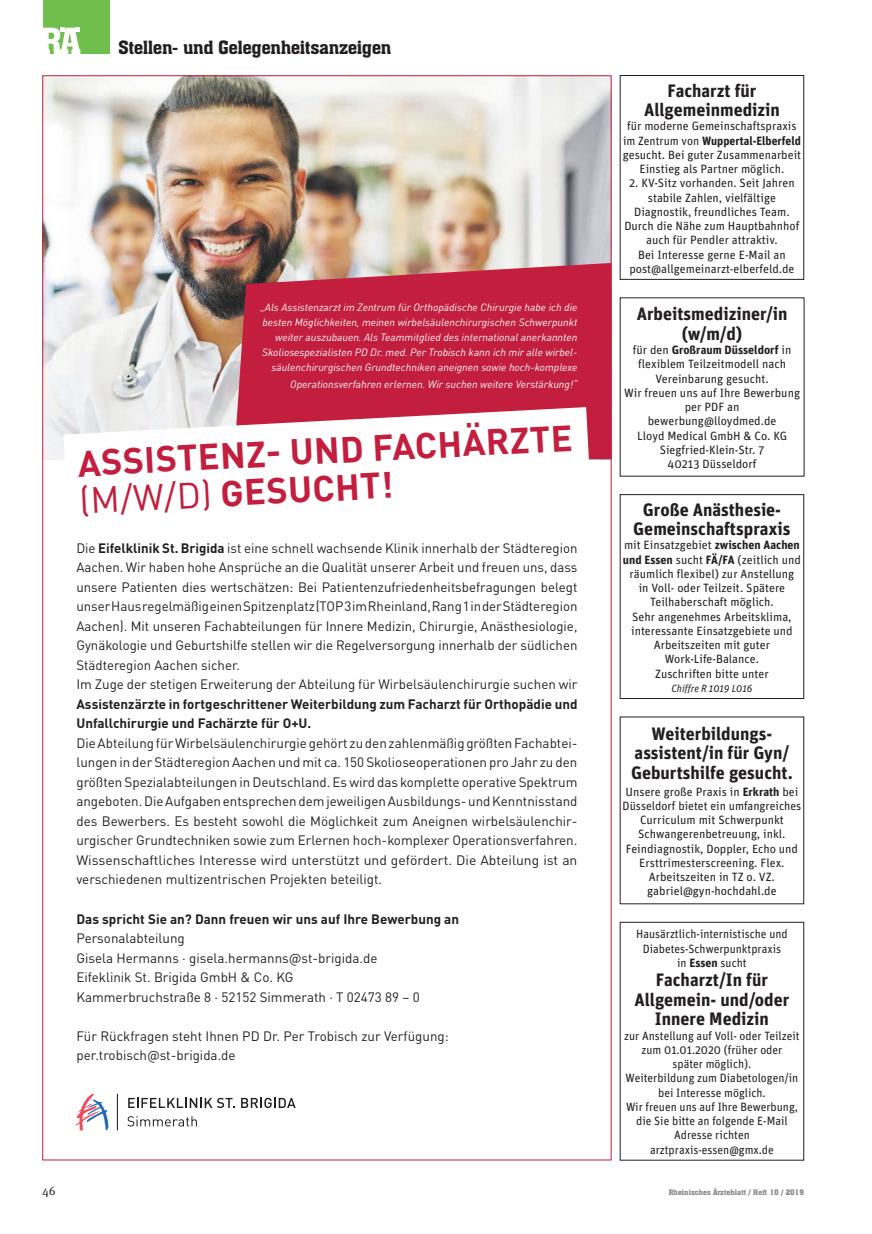
<style>
.page{position:relative;width:872px;height:1234px;background:#fff}
.page>*{position:absolute;margin:0;border:0;box-sizing:border-box;transform-origin:0 0}
.t1{font:700 36px/37.5px "DINOT";color:#c31e3d}
.t2{font:700 18px/19.5px "Unit";color:#231f20;text-align:center}
.t3{font:18px "Aachen BT";letter-spacing:-.025em;color:#231f20}
.t4{font:13.5px/19.5px "DINOT";color:#231f20}
.t5{font:700 13.5px/19.5px "DINOT";color:#231f20}
.t6{font:12px/14.2px "Unit";color:#231f20;text-align:center}
.t7{font:12px/14.2px "Unit";color:#231f20;text-align:center;scale:.96 1}
.t8{font:12px "Meta Serif OT";color:#231f20}
.t9{font:italic 10.5px/15px "DINOT";color:#fff;text-align:right}
.t10{font:italic 10.5px "Unit";color:#231f20;scale:.96 1}
.t11{font:7.5px "Aachen BT";color:#808285}
.s1{font-weight:400}
.s2{font-weight:700}
</style>
<div class="page">
<div style="left:43px;top:0;width:66px;height:54px;background:#70bf4c"></div>
<svg style="left:43px;top:28px;width:37px;height:26px"></svg>
<img style="left:45px;top:77px;width:564px;height:382px">
<svg style="left:76px;top:1093px;width:33px;height:37px"></svg>
<hr style="left:117px;top:1093px;width:1px;height:37px;background:#231f20">
<svg style="left:128px;top:1097px;width:107px;height:10px"></svg>
<svg style="left:241px;top:1097px;width:55px;height:10px"></svg>
<svg style="left:127px;top:1116px;width:70px;height:10px"></svg>
<svg style="left:234px;top:263px;width:375px;height:197px;background:#c12944"></svg>
<svg style="left:63px;top:407px;width:527px;height:53px"></svg>
<div style="left:620px;top:494px;width:184px;height:204px;border:1px solid #231f20"></div>
<div style="left:620px;top:75px;width:184px;height:204px;border:1px solid #231f20"></div>
<div style="left:620px;top:921px;width:184px;height:239px;border:1px solid #231f20"></div>
<h2 class="t3" style="left:118px;top:36px;width:275px">Stellen- und Gelegenheitsanzeigen</h2>
<p class="t9" style="left:260px;top:299px;width:318px">„Als Assistenzarzt im Zentrum für Orthopädische Chirurgie habe ich die besten Möglichkeiten, meinen wirbelsäulenchirurgischen Schwerpunkt weiter auszubauen. Als Teammitglied des international anerkannten Skoliosespezialisten PD Dr. med. Per Trobisch kann ich mir alle wirbel&shy;säulenchirurgischen Grundtechniken aneignen sowie hoch-komplexe</p>
<p class="t9" style="left:290px;top:376px;width:289px">Operationsverfahren erlernen. Wir suchen weitere Verstärkung!“</p>
<h1 class="t1" style="left:77px;top:442px;width:497px;rotate:-3deg">ASSISTENZ- UND FACHÄRZTE <span class="s1">(M/W/D)</span> GESUCHT!</h1>
<p class="t4" style="left:76px;top:537px;width:502px">Die <span class="s2">Eifelklinik St. Brigida</span> ist eine schnell wachsende Klinik innerhalb der Städteregion Aachen. Wir haben hohe Ansprüche an die Qualität unserer Arbeit und freuen uns, dass unsere Patienten dies wertschätzen: Bei Patientenzufriedenheitsbefragungen belegt unser Haus regelmäßig einen Spitzenplatz (TOP 3 im Rheinland, Rang 1 in der Städteregion Aachen). Mit unseren Fachabteilungen für Innere Medizin, Chirurgie, Anästhesiologie, Gynäkologie und Geburtshilfe stellen wir die Regelversorgung innerhalb der südlichen Städteregion Aachen sicher.<br>Im Zuge der stetigen Erweiterung der Abteilung für Wirbelsäulenchirurgie suchen wir</p>
<p class="t5" style="left:76px;top:693px;width:502px">Assistenzärzte in fortgeschrittener Weiterbildung zum Facharzt für Orthopädie und<br>Unfallchirurgie und Fachärzte für O+U.</p>
<p class="t4" style="left:76px;top:732px;width:502px;text-align:justify">Die Abteilung für Wirbelsäulenchirurgie gehört zu den zahlenmäßig größten Fachabtei&shy;lungen in der Städteregion Aachen und mit ca. 150 Skolioseoperationen pro Jahr zu den größten Spezialabteilungen in Deutschland. Es wird das komplette operative Spektrum angeboten. Die Aufgaben entsprechen dem jeweiligen Ausbildungs- und Kenntnisstand des Bewerbers. Es besteht sowohl die Möglichkeit zum Aneignen wirbelsäulenchir&shy;urgischer Grundtechniken sowie zum Erlernen hoch-komplexer Operationsverfahren.<br>Wissenschaftliches Interesse wird unterstützt und gefördert. Die Abteilung ist an verschiedenen multizentrischen Projekten beteiligt.</p>
<p class="t5" style="left:76px;top:907px;width:384px">Das spricht Sie an? Dann freuen wir uns auf Ihre Bewerbung an</p>
<p class="t4" style="left:76px;top:927px;width:345px">Personalabteilung<br>Gisela Hermanns · gisela.hermanns@st-brigida.de Eifeklinik St. Brigida GmbH &amp; Co. KG Kammerbruchstraße 8 · 52152 Simmerath · T 02473 89 – 0</p>
<p class="t4" style="left:76px;top:1025px;width:374px">Für Rückfragen steht Ihnen PD Dr. Per Trobisch zur Verfügung: per.trobisch@st-brigida.de</p>
<h2 class="t2" style="left:644px;top:80px;width:137px">Facharzt für<br>Allgemeinmedizin</h2>
<p class="t6" style="left:622px;top:119px;width:180px">für moderne Gemeinschaftspraxis im Zentrum von <span class="s2">Wuppertal-Elberfeld </span>gesucht. Bei guter Zusammenarbeit Einstieg als Partner möglich.</p>
<p class="t6" style="left:624px;top:176px;width:177px">2. KV-Sitz vorhanden. Seit Jahren stabile Zahlen, vielfältige<br>Diagnostik, freundliches Team.<br>Durch die Nähe zum Hauptbahnhof auch für Pendler attraktiv.<br>Bei Interesse gerne E-Mail an post@allgemeinarzt-elberfeld.de</p>
<h2 class="t2" style="left:636px;top:304px;width:152px">Arbeitsmediziner/in (w/m/d)</h2>
<p class="t6" style="left:624px;top:342px;width:177px">für den <span class="s2">Großraum Düsseldorf</span> in flexiblem Teilzeitmodell nach<br>Vereinbarung gesucht.<br>Wir freuen uns auf Ihre Bewerbung per PDF an bewerbung@lloydmed.de<br>Lloyd Medical GmbH &amp; Co. KG<br>Siegfried-Klein-Str. 7<br>40213 Düsseldorf</p>
<h2 class="t2" style="left:633px;top:499px;width:159px">Große Anästhesie-<br>Gemeinschaftspraxis</h2>
<p class="t6" style="left:623px;top:537px;width:179px">mit Einsatzgebiet <span class="s2">zwischen Aachen und Essen</span> sucht <span class="s2">FÄ/FA</span> (zeitlich und räumlich flexibel) zur Anstellung<br>in Voll- oder Teilzeit. Spätere<br>Teilhaberschaft möglich.<br>Sehr angenehmes Arbeitsklima, interessante Einsatzgebiete und<br>Arbeitszeiten mit guter<br>Work-Life-Balance.<br>Zuschriften bitte unter</p>
<p class="t10" style="left:671px;top:681px;width:86px">Chiffre R 1019 L016</p>
<h2 class="t2" style="left:631px;top:723px;width:163px">Weiterbildungs&shy;assistent/in für Gyn/<br>Geburtshilfe gesucht.</h2>
<p class="t6" style="left:622px;top:783px;width:180px">Unsere große Praxis in <span class="s2">Erkrath</span> bei<br>Düsseldorf bietet ein umfangreiches<br>Curriculum mit Schwerpunkt<br>Schwangerenbetreuung, inkl.<br>Feindiagnostik, Doppler, Echo und<br>Ersttrimesterscreening. Flex.<br>Arbeitszeiten in TZ o. VZ. gabriel@gyn-hochdahl.de</p>
<p class="t7" style="left:636px;top:926px;width:159px">Hausärztlich-internistische und<br>Diabetes-Schwerpunktpraxis<br>in <span class="s2">Essen</span> sucht</p>
<h2 class="t2" style="left:634px;top:969px;width:156px">Facharzt/In für<br>Allgemein- und/oder<br>Innere Medizin</h2>
<p class="t7" style="left:624px;top:1027px;width:184px">zur Anstellung auf Voll- oder Teilzeit zum 01.01.2020 (früher oder<br>später möglich).<br>Weiterbildung zum Diabetologen/in bei Interesse möglich.<br>Wir freuen uns auf Ihre Bewerbung, die Sie bitte an folgende E-Mail<br>Adresse richten arztpraxis-essen@gmx.de</p>
<p class="t8" style="left:43px;top:1182px;width:14px">46</p>
<p class="t11" style="left:668px;top:1187px;width:137px">Rheinisches Ärzteblatt / Heft 10 / 2019</p>
</div>
